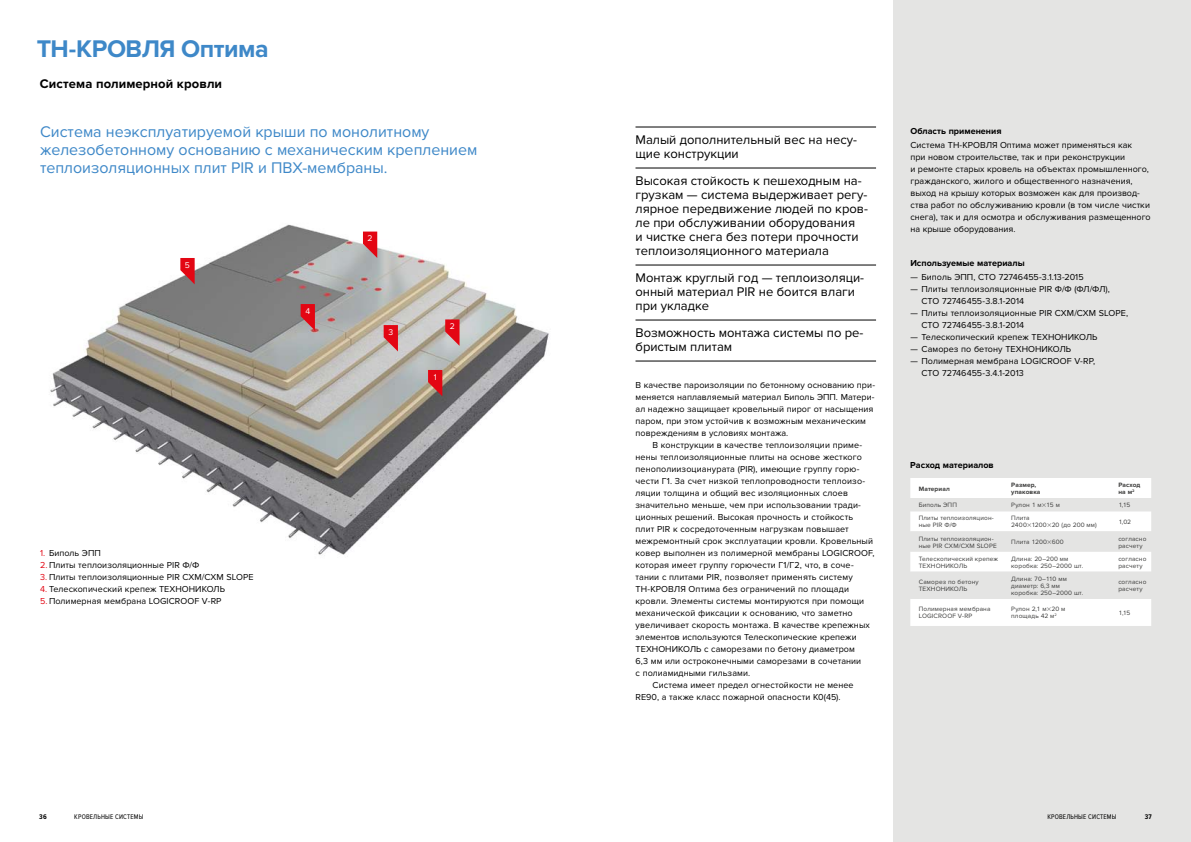
<style>
.page{position:relative;width:1191px;height:842px;background:#fff}
.page>*{position:absolute;margin:0;border:0;box-sizing:border-box;transform-origin:0 0}
.t1{font:700 25px "Proxima Nova";color:#3e88c8}
.t2{font:16px/18px "Proxima Nova";color:#3e88c8}
.t3{font:13px/14px "Proxima Nova";color:#000}
.t4{font:700 13px "Proxima Nova";letter-spacing:.01em;color:#000}
.t5{font:9px/12px "Proxima Nova";letter-spacing:.005em;color:#000}
.t6{font:700 9px "Proxima Nova";color:#000}
.t7{font:8.6px "Proxima Nova";color:#fff}
.t8{font:7px "Proxima Nova Cond";letter-spacing:.025em;color:#000}
.t9{font:700 7px "Proxima Nova Cond";color:#000}
.t10{font:6.5px/7px "Proxima Nova";letter-spacing:.02em;color:#3d3d3c}
.t11{font:700 6.5px/7px "Proxima Nova";letter-spacing:.015em;color:#3d3d3c}
.s1{color:#e30613}
</style>
<div class="page">
<img style="left:50px;top:224px;width:499px;height:331px">
<hr style="left:635px;top:126px;width:241px;height:1px;background:#000">
<hr style="left:635px;top:167px;width:241px;height:1px;background:#000">
<hr style="left:635px;top:264px;width:241px;height:1px;background:#000">
<hr style="left:635px;top:319px;width:241px;height:1px;background:#000">
<hr style="left:635px;top:360px;width:241px;height:1px;background:#000">
<div style="left:893px;top:0;width:298px;height:842px;background:#e4e4e3"></div>
<svg style="left:428px;top:370px;width:14px;height:26px"></svg>
<svg style="left:445px;top:319px;width:14px;height:27px"></svg>
<svg style="left:363px;top:232px;width:14px;height:26px"></svg>
<svg style="left:180px;top:258px;width:15px;height:26px"></svg>
<svg style="left:301px;top:304px;width:14px;height:26px"></svg>
<svg style="left:384px;top:325px;width:14px;height:26px"></svg>
<svg style="left:910px;top:478px;width:241px;height:148px"></svg>
<h1 class="t1" style="left:37px;top:34px;width:57px">ТН-КРОВЛ</h1>
<h1 class="t1" style="left:159px;top:34px;width:111px">Я Оптима</h1>
<h3 class="t4" style="left:40px;top:76px;width:184px">Система полимерной кровли</h3>
<h2 class="t2" style="left:40px;top:123px;width:439px">Система неэксплуатируемой крыши по монолитному железобетонному основанию с механическим креплением теплоизоляционных плит PIR и ПВХ-мембраны.</h2>
<h3 class="t3" style="left:635px;top:132px;width:223px">Малый дополнительный вес на несу&shy;щие конструкции</h3>
<h3 class="t3" style="left:635px;top:173px;width:234px">Высокая стойкость к пешеходным на&shy;грузкам — система выдерживает регу&shy;лярное передвижение людей по кров&shy;ле при обслуживании оборудования<br>и чистке снега без потери прочности теплоизоляционного материала</h3>
<h3 class="t3" style="left:635px;top:270px;width:230px">Монтаж круглый год — теплоизоляци&shy;онный материал PIR не боится влаги при укладке</h3>
<h3 class="t3" style="left:635px;top:325px;width:229px">Возможность монтажа системы по ре&shy;бристым плитам</h3>
<p class="t7" style="left:367px;top:234px;width:7px">2</p>
<p class="t7" style="left:185px;top:260px;width:7px">5</p>
<p class="t7" style="left:305px;top:306px;width:6px">4</p>
<p class="t7" style="left:450px;top:322px;width:7px">2</p>
<p class="t7" style="left:388px;top:327px;width:6px">3</p>
<p class="t5" style="left:40px;top:547px;width:62px"><span class="s1">1.</span> Биполь ЭПП</p>
<p class="t5" style="left:40px;top:559px;width:161px"><span class="s1">2.</span> Плиты теплоизоляционные PIR Ф/Ф</p>
<p class="t5" style="left:40px;top:571px;width:215px"><span class="s1">3.</span> Плиты теплоизоляционные PIR СХМ/СХМ SLOPE</p>
<p class="t5" style="left:40px;top:583px;width:186px"><span class="s1">4.</span> Телескопический крепеж ТЕХНОНИКОЛЬ</p>
<p class="t5" style="left:40px;top:595px;width:183px"><span class="s1">5.</span> Полимерная мембрана LOGICROOF V-RP</p>
<p class="t7" style="left:434px;top:372px;width:4px">1</p>
<p class="t5" style="left:635px;top:379px;width:241px">В качестве пароизоляции по бетонному основанию при&shy;меняется наплавляемый материал Биполь ЭПП. Матери&shy;ал надежно защищает кровельный пирог от насыщения паром, при этом устойчив к возможным механическим повреждениям в условиях монтажа.</p>
<p class="t5" style="left:652px;top:439px;width:211px">В конструкции в качестве теплоизоляции приме-</p>
<p class="t5" style="left:635px;top:451px;width:228px">нены теплоизоляционные плиты на основе жесткого</p>
<p class="t5" style="left:635px;top:463px;width:225px">пенополиизоцианурата (PIR), имеющие группу горю-</p>
<p class="t5" style="left:635px;top:475px;width:231px">чести Г1. За счет низкой теплопроводности теплоизо-</p>
<p class="t5" style="left:635px;top:487px;width:214px">ляции толщина и общий вес изоляционных слоев</p>
<p class="t5" style="left:635px;top:499px;width:227px">значительно меньше, чем при использовании тради-</p>
<p class="t5" style="left:635px;top:511px;width:219px">ционных решений. Высокая прочность и стойкость</p>
<p class="t5" style="left:635px;top:523px;width:215px">плит PIR к сосредоточенным нагрузкам повышает</p>
<p class="t5" style="left:635px;top:535px;width:239px">межремонтный срок эксплуатации кровли. Кровельный</p>
<p class="t5" style="left:635px;top:547px;width:240px">ковер выполнен из полимерной мембраны LOGICROOF,</p>
<p class="t5" style="left:635px;top:559px;width:220px">которая имеет группу горючести Г1/Г2, что, в соче-</p>
<p class="t5" style="left:635px;top:571px;width:219px">тании с плитами PIR, позволяет применять систему</p>
<p class="t5" style="left:635px;top:583px;width:215px">ТН-КРОВЛЯ Оптима без ограничений по площади</p>
<p class="t5" style="left:635px;top:595px;width:230px">кровли. Элементы системы монтируются при помощи</p>
<p class="t5" style="left:635px;top:607px;width:219px">механической фиксации к основанию, что заметно</p>
<p class="t5" style="left:635px;top:619px;width:236px">увеличивает скорость монтажа. В качестве крепежных</p>
<p class="t5" style="left:635px;top:631px;width:223px">элементов используются Телескопические крепежи</p>
<p class="t5" style="left:635px;top:643px;width:221px">ТЕХНОНИКОЛЬ с саморезами по бетону диаметром</p>
<p class="t5" style="left:635px;top:655px;width:227px">6,3 мм или остроконечными саморезами в сочетании</p>
<p class="t5" style="left:635px;top:667px;width:116px">с полиамидными гильзами.</p>
<p class="t5" style="left:652px;top:679px;width:203px">Система имеет предел огнестойкости не менее</p>
<p class="t5" style="left:635px;top:691px;width:206px">RE90, а также класс пожарной опасности К0(45).</p>
<p class="t6" style="left:910px;top:126px;width:93px">Область применения</p>
<p class="t5" style="left:910px;top:139px;width:242px">Система ТН-КРОВЛЯ Оптима может применяться как<br>при новом строительстве, так и при реконструкции<br>и ремонте старых кровель на объектах промышленного, гражданского, жилого и общественного назначения, выход на крышу которых возможен как для производ&shy;ства работ по обслуживанию кровли (в том числе чистки снега), так и для осмотра и обслуживания размещенного на крыше оборудования.</p>
<p class="t6" style="left:910px;top:258px;width:116px">Используемые материалы</p>
<p class="t5" style="left:910px;top:271px;width:175px">— Биполь ЭПП, СТО 72746455-3.1.13-2015</p>
<p class="t5" style="left:921px;top:283px;width:190px;text-indent:-11px">— Плиты теплоизоляционные PIR Ф/Ф (ФЛ/ФЛ),<br>СТО 72746455-3.8.1-2014</p>
<p class="t5" style="left:921px;top:307px;width:208px;text-indent:-11px">— Плиты теплоизоляционные PIR СХМ/СХМ SLOPE,<br>СТО 72746455-3.8.1-2014</p>
<p class="t5" style="left:910px;top:331px;width:134px">— Телескопический крепеж Техно</p>
<p class="t5" style="left:1061px;top:331px;width:38px">НИКОЛЬ</p>
<p class="t5" style="left:910px;top:343px;width:107px">— Саморез по бетону Техно</p>
<p class="t5" style="left:1035px;top:343px;width:38px">НИКОЛЬ</p>
<p class="t5" style="left:921px;top:355px;width:175px;text-indent:-11px">— Полимерная мембрана LOGICROOF V-RP,<br>СТО 72746455-3.4.1-2013</p>
<p class="t6" style="left:910px;top:459px;width:85px">Расход материалов</p>
<p class="t11" style="left:918px;top:485px;width:32px">Материал</p>
<p class="t11" style="left:1011px;top:482px;width:31px">Размер, упаковка</p>
<p class="t11" style="left:1118px;top:482px;width:23px">Расход на м<sup>2</sup></p>
<p class="t10" style="left:918px;top:502px;width:40px">Биполь ЭПП</p>
<p class="t10" style="left:1011px;top:502px;width:50px">Рулон 1 м 15 м</p>
<p class="t10" style="left:1118px;top:502px;width:14px">1,15</p>
<p class="t10" style="left:918px;top:515px;width:76px">Плиты теплоизоляцион&shy;ные PIR Ф/Ф</p>
<p class="t10" style="left:1011px;top:515px;width:87px">Плита<br>2400 1200 20 (до 200 мм)</p>
<p class="t10" style="left:1118px;top:518px;width:14px">1,02</p>
<p class="t10" style="left:918px;top:535px;width:79px">Плиты теплоизоляцион&shy;ные PIR СХМ/СХМ SLOPE</p>
<p class="t10" style="left:1011px;top:538px;width:54px">Плита 1200 600</p>
<p class="t10" style="left:1118px;top:535px;width:30px">согласно расчету</p>
<p class="t10" style="left:918px;top:555px;width:81px">Телескопический крепеж<br>ТЕХНОНИКОЛЬ</p>
<p class="t10" style="left:1011px;top:555px;width:73px">Длина: 20–200 мм коробка: 250–2000 шт.</p>
<p class="t10" style="left:1118px;top:555px;width:30px">согласно расчету</p>
<p class="t10" style="left:918px;top:579px;width:61px">Саморез по бетону<br>ТЕХНОНИКОЛЬ</p>
<p class="t10" style="left:1011px;top:575px;width:73px">Длина: 70–110 мм диаметр: 6,3 мм коробка: 250–2000 шт.</p>
<p class="t10" style="left:1118px;top:579px;width:30px">согласно расчету</p>
<p class="t10" style="left:918px;top:606px;width:73px">Полимерная мембрана<br>LOGICROOF V-RP</p>
<p class="t10" style="left:1011px;top:606px;width:56px">Рулон 2,1 м 20 м площадь 42 м<sup>2</sup></p>
<p class="t10" style="left:1118px;top:609px;width:14px">1,15</p>
<p class="t9" style="left:39px;top:813px;width:9px">36</p>
<p class="t8" style="left:74px;top:813px;width:71px">кровельные системы</p>
<p class="t9" style="left:1144px;top:813px;width:9px">37</p>
<p class="t8" style="left:1015px;top:813px;width:102px">Каталог / кровельные системы</p>
</div>
